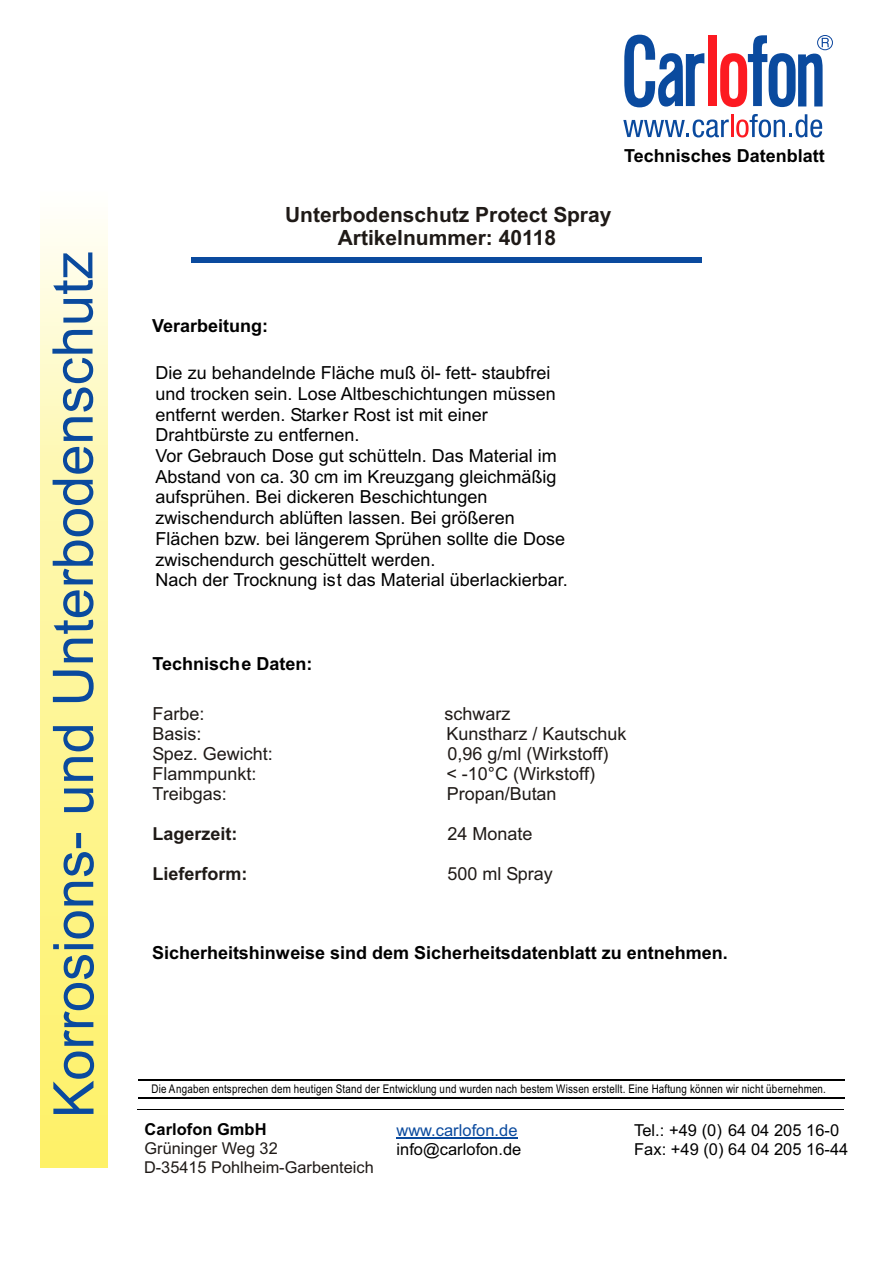
<style>
.page{position:relative;width:894px;height:1263px;background:#fff}
.page>*{position:absolute;margin:0;border:0;box-sizing:border-box;transform-origin:0 0}
.t1{font:55.95px "Arial";color:#0a4a9e}
.t2{font:700 21px/22.8px "Arial";color:#1f1a17;text-align:center}
.t3{font:18px/20.7px "Arial";color:#000}
.t4{font:18px "Arial";color:#1f1a17}
.t5{font:700 18px "Arial";color:#000}
.t6{font:700 18px "Arial";color:#1f1a17}
.t7{font:16.5px "Arial";color:#000}
.t8{font:16.5px "Arial";color:#0a4a9e}
.t9{font:700 16.5px "Arial";color:#000}
.t10{font:16.35px "Arial";color:#1f1a17}
.t11{font:12px "Arial Narrow";letter-spacing:.015em;color:#000}
</style>
<div class="page">
<hr style="left:138px;top:1080px;width:706px;height:1px;background:#000">
<hr style="left:138px;top:1098px;width:706px;height:1px;background:#000">
<hr style="left:396px;top:1138px;width:122px;height:1px;background:#0a4a9e">
<hr style="left:138px;top:1109px;width:706px;height:1px;background:#000">
<svg style="left:41px;top:223px;width:67px;height:945px;background:#fef69e"></svg>
<svg style="left:624px;top:35px;width:205px;height:72px"></svg>
<div style="left:817px;top:35px;width:16px;height:15px;border:1px solid #0d479e;border-radius:50%"></div>
<svg style="left:623px;top:119px;width:106px;height:19px"></svg>
<hr style="left:731px;top:114px;width:2px;height:23px;background:#fc1a21">
<svg style="left:736px;top:114px;width:86px;height:24px"></svg>
<div style="left:191px;top:257px;width:510px;height:6px;background:#0a4a9e"></div>
<h1 class="t1" style="left:52px;top:1118px;width:868px;rotate:-90deg">Korros oi n - und Unterbod nschutz</h1>
<h1 class="t1" style="left:52px;top:476px;width:33px;rotate:-90deg">e</h1>
<h1 class="t1" style="left:52px;top:878px;width:30px;rotate:-90deg">s</h1>
<p class="t5" style="left:624px;top:149px;width:202px">Technisches Datenblatt</p>
<p class="t2" style="left:285px;top:205px;width:328px">Unterbodenschutz Protect Spray<br>Artikelnummer: 40118</p>
<p class="t5" style="left:152px;top:319px;width:117px">Verarbeitung:</p>
<p class="t3" style="left:156px;top:364px;width:414px">Die zu behandelnde Fläche muß öl- fett- staubfrei und trocken sein. Lose Altbeschichtungen müssen entfernt werden. Starker Rost ist mit einer Drahtbürste zu entfernen.<br>Vor Gebrauch Dose gut schütteln. Das Material im Abstand von ca. 30 cm im Kreuzgang gleichmäßig aufsprühen. Bei dickeren Beschichtungen zwischendurch ablüften lassen. Bei größeren Flächen bzw. bei längerem Sprühen sollte die Dose zwischendurch geschüttelt werden.<br>Nach der Trocknung ist das Material überlackierbar.</p>
<p class="t5" style="left:153px;top:656px;width:162px">Technische Daten:</p>
<p class="t4" style="left:153px;top:706px;width:54px">Farbe:</p>
<p class="t4" style="left:444px;top:706px;width:67px">schwarz</p>
<p class="t4" style="left:153px;top:727px;width:50px">Basis:</p>
<p class="t4" style="left:446px;top:727px;width:182px">Kunstharz / Kautschuk</p>
<p class="t4" style="left:153px;top:747px;width:122px">Spez. Gewicht:</p>
<p class="t4" style="left:448px;top:747px;width:162px">0,96 g/ml (Wirkstoff)</p>
<p class="t4" style="left:153px;top:767px;width:105px">Flammpunkt:</p>
<p class="t4" style="left:446px;top:767px;width:150px">&lt; -10°C (Wirkstoff)</p>
<p class="t4" style="left:153px;top:787px;width:76px">Treibgas:</p>
<p class="t4" style="left:447px;top:787px;width:111px">Propan/Butan</p>
<p class="t6" style="left:153px;top:827px;width:86px">Lagerzeit:</p>
<p class="t4" style="left:447px;top:827px;width:87px">24 Monate</p>
<p class="t6" style="left:153px;top:867px;width:96px">Lieferform:</p>
<p class="t4" style="left:448px;top:867px;width:107px">500 ml Spray</p>
<p class="t5" style="left:152px;top:946px;width:577px">Sicherheitshinweise sind dem Sicherheitsdatenblatt zu entnehmen.</p>
<p class="t11" style="left:151px;top:1085px;width:676px">Die Angaben entsprechen dem heutigen Stand der Entwicklung und wurden nach bestem Wissen erstellt. Eine Haftung können wir nicht übernehmen.</p>
<p class="t9" style="left:145px;top:1123px;width:123px">Carlofon GmbH</p>
<p class="t8" style="left:396px;top:1124px;width:123px">www.carlofon.de</p>
<p class="t7" style="left:396px;top:1143px;width:126px">info@carlofon.de</p>
<p class="t7" style="left:634px;top:1124px;width:207px">Tel.: +49 (0) 64 04 205 16-0</p>
<p class="t10" style="left:145px;top:1142px;width:135px">Grüninger Weg 32</p>
<p class="t7" style="left:634px;top:1143px;width:216px">Fax: +49 (0) 64 04 205 16-44</p>
<p class="t10" style="left:144px;top:1161px;width:231px">D-35415 Pohlheim-Garbenteich</p>
</div>
